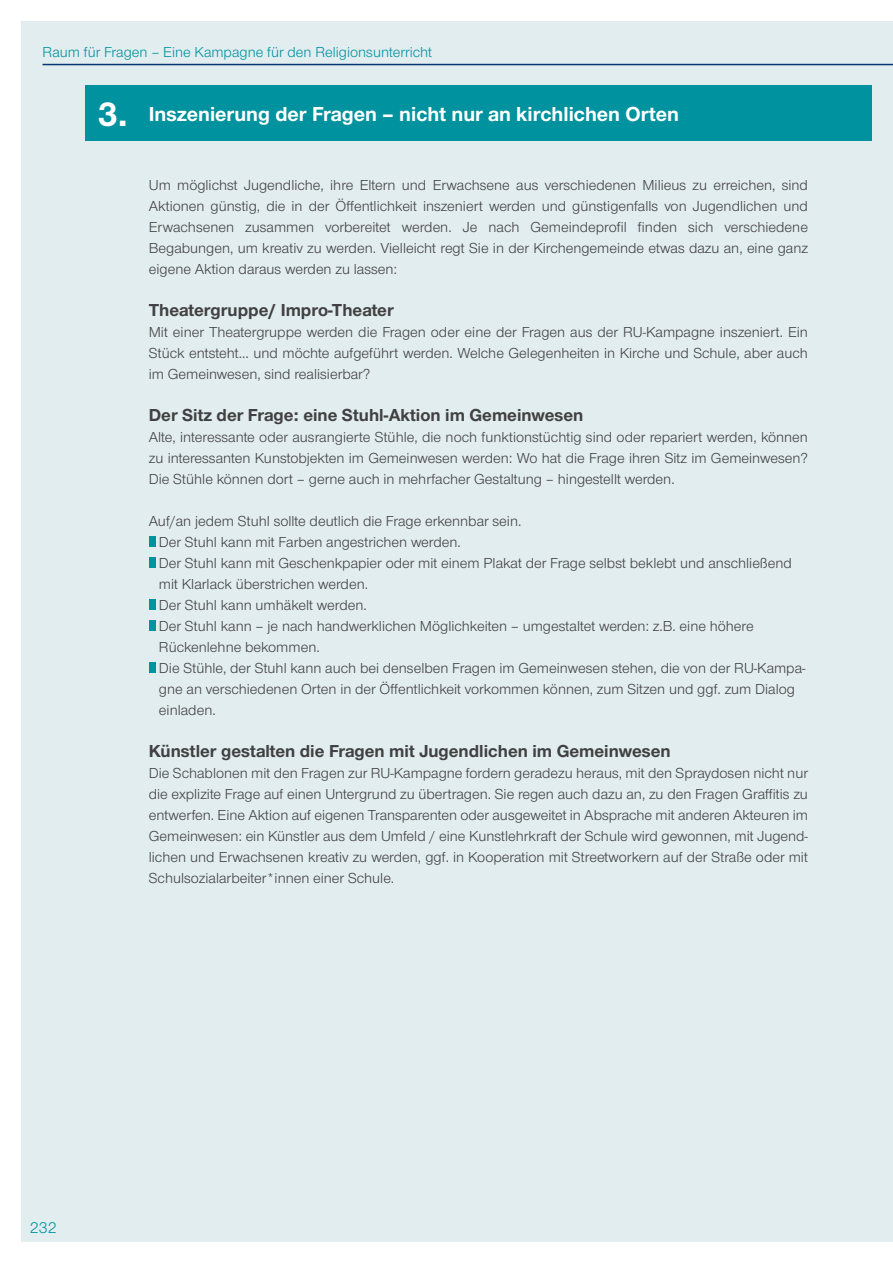
<style>
.page{position:relative;width:893px;height:1263px;background:#fff}
.page>*{position:absolute;margin:0;border:0;box-sizing:border-box;transform-origin:0 0}
.t1{font:700 36px "Nordelbica";color:#fff}
.t2{font:700 21px "Nordelbica";color:#fff}
.t3{font:700 18px "Nordelbica";color:#414042}
.t4{font:16.5px "Nordelbica";color:#00929e}
.t5{font:15px/21px "Nordelbica";color:#414042;text-align:justify}
.t6{font:15px "Nordelbica";color:#00929e}
</style>
<div class="page">
<div style="left:21px;top:21px;width:872px;height:1221px;background:#e2edef"></div>
<hr style="left:43px;top:64px;width:850px;height:1px;background:#073772">
<div style="left:85px;top:85px;width:787px;height:55px;background:#00929e"></div>
<div style="left:149px;top:536px;width:6px;height:11px;background:#00929e"></div>
<div style="left:149px;top:557px;width:6px;height:11px;background:#00929e"></div>
<div style="left:149px;top:599px;width:6px;height:11px;background:#00929e"></div>
<div style="left:149px;top:620px;width:6px;height:11px;background:#00929e"></div>
<div style="left:149px;top:662px;width:6px;height:11px;background:#00929e"></div>
<p class="t6" style="left:43px;top:44px;width:391px">Raum für Fragen – Eine Kampagne für den Religionsunterricht</p>
<h1 class="t1" style="left:98px;top:93px;width:32px">3.</h1>
<h2 class="t2" style="left:149px;top:101px;width:531px">Inszenierung der Fragen – nicht nur an kirchlichen Orten</h2>
<p class="t5" style="left:149px;top:175px;width:661px">Um möglichst Jugendliche, ihre Eltern und Erwachsene aus verschiedenen Milieus zu erreichen, sind Aktionen günstig, die in der Öffentlichkeit inszeniert werden und günstigenfalls von Jugendlichen und Erwachsenen zusammen vorbereitet werden. Je nach Gemeindeprofil finden sich verschiedene Begabungen, um kreativ zu werden. Vielleicht regt Sie in der Kirchengemeinde etwas dazu an, eine ganz eigene Aktion daraus werden zu lassen:</p>
<p class="t3" style="left:149px;top:299px;width:246px">Theatergruppe/ Impro-Theater</p>
<p class="t5" style="left:149px;top:322px;width:661px">Mit einer Theatergruppe werden die Fragen oder eine der Fragen aus der RU-Kampagne inszeniert. Ein Stück entsteht… und möchte aufgeführt werden. Welche Gelegenheiten in Kirche und Schule, aber auch im Gemeinwesen, sind realisierbar?</p>
<p class="t3" style="left:149px;top:404px;width:436px">Der Sitz der Frage: eine Stuhl-Aktion im Gemeinwesen</p>
<p class="t5" style="left:149px;top:427px;width:661px">Alte, interessante oder ausrangierte Stühle, die noch funktionstüchtig sind oder repariert werden, können zu interessanten Kunstobjekten im Gemeinwesen werden: Wo hat die Frage ihren Sitz im Gemeinwesen?<br>Die Stühle können dort – gerne auch in mehrfacher Gestaltung – hingestellt werden.</p>
<p class="t5" style="left:159px;top:511px;width:648px;text-align:left;text-indent:-10px">Auf/an jedem Stuhl sollte deutlich die Frage erkennbar sein.<br>Der Stuhl kann mit Farben angestrichen werden.<br>Der Stuhl kann mit Geschenkpapier oder mit einem Plakat der Frage selbst beklebt und anschließend mit Klarlack überstrichen werden.<br>Der Stuhl kann umhäkelt werden.<br>Der Stuhl kann – je nach handwerklichen Möglichkeiten – umgestaltet werden: z.B. eine höhere Rückenlehne bekommen.<br>Die Stühle, der Stuhl kann auch bei denselben Fragen im Gemeinwesen stehen, die von der RU-Kampa&shy;gne an verschiedenen Orten in der Öffentlichkeit vorkommen können, zum Sitzen und ggf. zum Dialog einladen.</p>
<p class="t3" style="left:149px;top:740px;width:523px">Künstler gestalten die Fragen mit Jugendlichen im Gemeinwesen</p>
<p class="t5" style="left:149px;top:763px;width:661px">Die Schablonen mit den Fragen zur RU-Kampagne fordern geradezu heraus, mit den Spraydosen nicht nur die explizite Frage auf einen Untergrund zu übertragen. Sie regen auch dazu an, zu den Fragen Graffitis zu entwerfen. Eine Aktion auf eigenen Transparenten oder ausgeweitet in Absprache mit anderen Akteuren im Gemeinwesen: ein Künstler aus dem Umfeld / eine Kunstlehrkraft der Schule wird gewonnen, mit Jugend&shy;lichen und Erwachsenen kreativ zu werden, ggf. in Kooperation mit Streetworkern auf der Straße oder mit Schulsozialarbeiter*innen einer Schule.</p>
<p class="t4" style="left:30px;top:1218px;width:29px">232</p>
</div>
